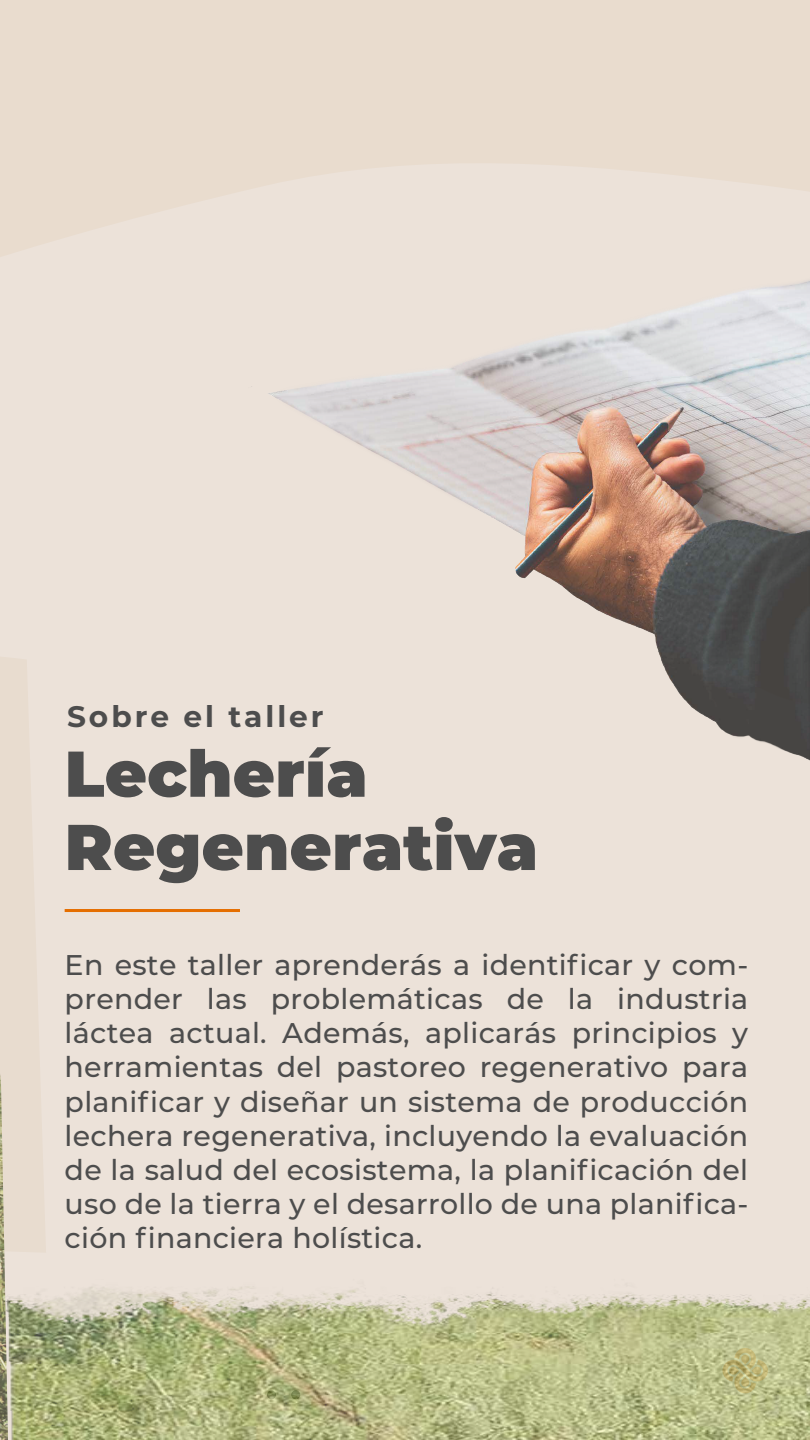
<style>
.page{position:relative;width:810px;height:1440px;background:#ece2d9}
.page>*{position:absolute;margin:0;border:0;box-sizing:border-box;transform-origin:0 0}
.t1{font:900 64.57px/73.3px "Montserrat";letter-spacing:.005em;color:#4d4d4d}
.t2{font:700 29.62px "Montserrat";letter-spacing:.1em;color:#4d4d4d}
.t3{font:500 28.5px/34.2px "Montserrat";letter-spacing:.01em;color:#4d4d4d;text-align:justify}
</style>
<div class="page">
<svg style="left:0;top:0;width:810px;height:255px;fill:#e9dcce"></svg>
<hr style="left:65px;top:909px;width:175px;height:3px;background:#e56e00">
<img style="left:0;top:255px;width:810px;height:506px">
<svg style="left:8px;top:646px;width:38px;height:115px"></svg>
<img style="left:0;top:425px;width:8px;height:336px">
<img style="left:0;top:1073px;width:810px;height:367px">
<p class="t2" style="left:67px;top:695px;width:258px">Sobre el taller</p>
<h1 class="t1" style="left:65px;top:733px;width:475px">Lechería<br>Regenerativa</h1>
<p class="t3" style="left:65px;top:946px;width:685px">En este taller aprenderás a identificar y com&shy;prender las problemáticas de la industria láctea actual. Además, aplicarás principios y herramientas del pastoreo regenerativo para planificar y diseñar un sistema de producción lechera regenerativa, incluyendo la evaluación de la salud del ecosistema, la planificación del uso de la tierra y el desarrollo de una planifica&shy;ción financiera holística.</p>
</div>
